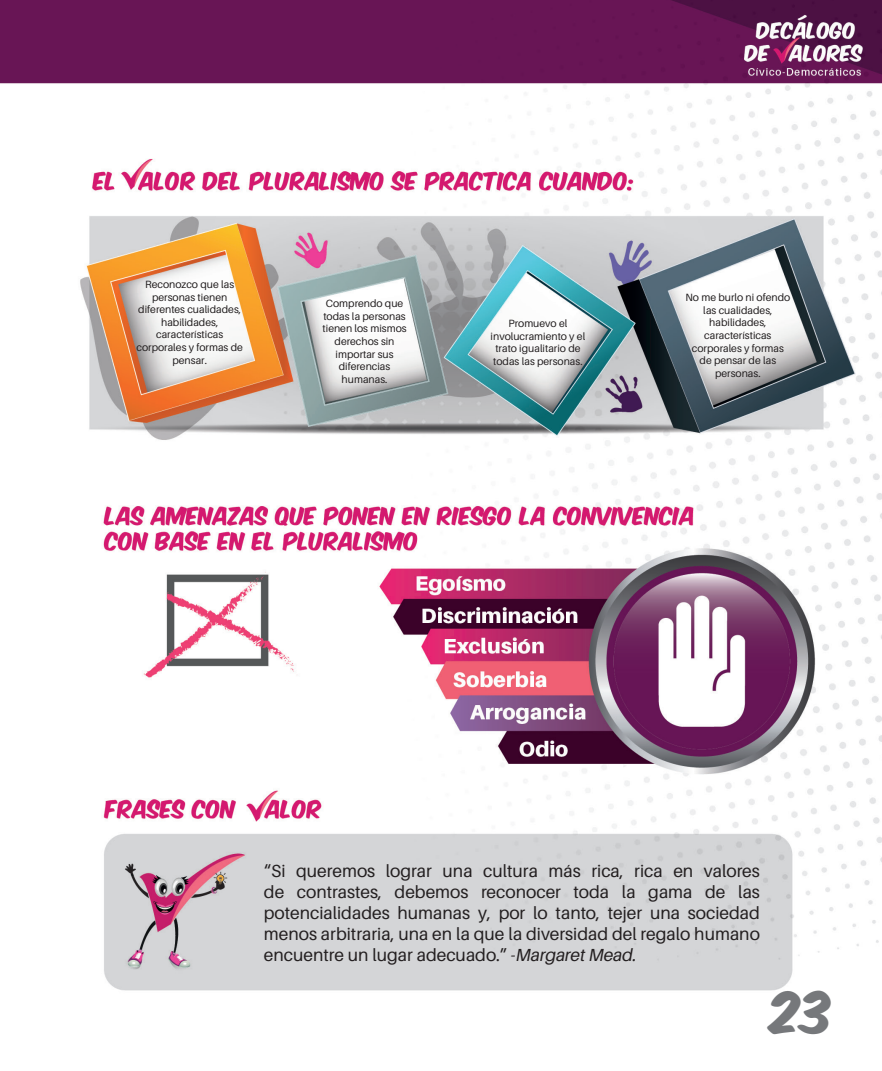
<style>
.page{position:relative;width:882px;height:1071px;background:#fff}
.page>*{position:absolute;margin:0;border:0;box-sizing:border-box;transform-origin:0 0}
.t1{font:49px "Komika Axis";color:#76787b}
.t2{font:17.5px/21px "Aileron";color:#231f20;text-align:justify}
.t3{font:10.5px/12.6px "Aileron";color:#231f20;text-align:center}
.s1{font-style:italic}
</style>
<div class="page">
<img style="left:0;top:0;width:882px;height:991px">
<p class="t3" style="left:137px;top:278px;width:108px">Reconozco que las personas tienen diferentes cualidades, habilidades, características corporales y formas de pensar.</p>
<p class="t3" style="left:323px;top:297px;width:86px">Comprendo que todas la personas tienen los mismos derechos sin importar sus diferencias humanas.</p>
<p class="t3" style="left:491px;top:317px;width:96px">Promuevo el involucramiento y el trato igualitario de todas las personas.</p>
<p class="t3" style="left:685px;top:291px;width:106px">No me burlo ni ofendo las cualidades, habilidades, características corporales y formas de pensar de las personas.</p>
<p class="t2" style="left:264px;top:860px;width:498px">“Si queremos lograr una cultura más rica, rica en valores de contrastes, debemos reconocer toda la gama de las potencialidades humanas y, por lo tanto, tejer una sociedad menos arbitraria, una en la que la diversidad del regalo humano encuentre un lugar adecuado.” <span class="s1">-Margaret Mead.</span></p>
<p class="t1" style="left:771px;top:987px;width:64px">23</p>
</div>
